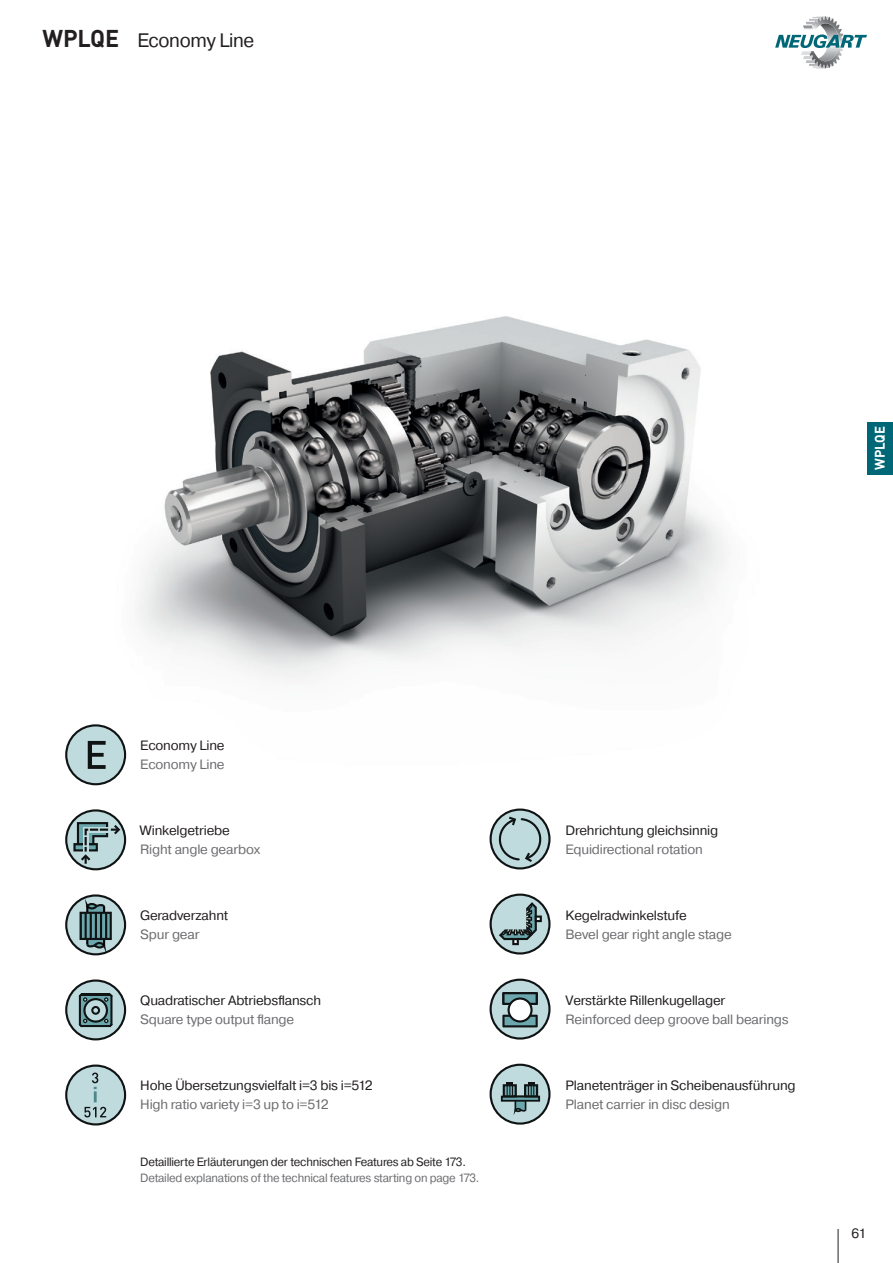
<style>
.page{position:relative;width:893px;height:1263px;background:#fff}
.page>*{position:absolute;margin:0;border:0;box-sizing:border-box;transform-origin:0 0}
.t1{font:19.5px "Pragmatica";letter-spacing:-.02em;color:#231f20}
.t2{font:700 13.8px "DIN Pro";color:#fff;scale:.96 1}
.t3{font:13.5px "Pragmatica";letter-spacing:-.015em;color:#231f20}
.t4{font:13.5px "Pragmatica";letter-spacing:-.015em;color:#6c6d70}
.t5{font:12px "Pragmatica";letter-spacing:-.02em;color:#6c6d70;scale:.96 1}
.t6{font:12px "Pragmatica";letter-spacing:-.02em;color:#231f20;scale:.96 1}
.s1{font-family:"DIN Pro";font-weight:700;font-size:24px}
</style>
<div class="page">
<svg style="left:775px;top:16px;width:92px;height:53px"></svg>
<hr style="left:838px;top:1229px;width:1px;height:34px;background:#231f20">
<img style="left:101px;top:316px;width:624px;height:469px">
<div style="left:867px;top:422px;width:26px;height:52px;background:#006777"></div>
<div style="left:66px;top:725px;width:59px;height:59px;background:#bfdbde;border-radius:50%"></div>
<div style="left:65px;top:724px;width:61px;height:61px;border:2px solid #0f1313;border-radius:50%"></div>
<svg style="left:88px;top:741px;width:18px;height:28px"></svg>
<svg style="left:66px;top:810px;width:59px;height:59px"></svg>
<div style="left:65px;top:809px;width:61px;height:61px;border:2px solid #0f1313;border-radius:50%"></div>
<div style="left:73px;top:843px;width:25px;height:8px;border:2px solid #0f1313"></div>
<svg style="left:76px;top:821px;width:46px;height:43px;background:#8ca6a9"></svg>
<svg style="left:66px;top:895px;width:59px;height:59px"></svg>
<div style="left:65px;top:894px;width:61px;height:61px;border:2px solid #0f1313;border-radius:50%"></div>
<svg style="left:81px;top:900px;width:30px;height:51px"></svg>
<div style="left:80px;top:912px;width:32px;height:28px;border:2px solid #0f1313"></div>
<svg style="left:66px;top:980px;width:59px;height:59px"></svg>
<div style="left:65px;top:979px;width:61px;height:61px;border:2px solid #0f1313;border-radius:50%"></div>
<svg style="left:79px;top:993px;width:34px;height:34px"></svg>
<div style="left:66px;top:1065px;width:59px;height:59px;background:#bfdbde;border-radius:50%"></div>
<div style="left:65px;top:1064px;width:61px;height:61px;border:2px solid #0f1313;border-radius:50%"></div>
<svg style="left:84px;top:1072px;width:22px;height:45px"></svg>
<svg style="left:491px;top:809px;width:58px;height:59px"></svg>
<div style="left:490px;top:808px;width:60px;height:61px;border:2px solid #0f1313;border-radius:50%"></div>
<svg style="left:499px;top:815px;width:42px;height:48px;background:#a2babd"></svg>
<svg style="left:491px;top:895px;width:58px;height:58px"></svg>
<div style="left:490px;top:893px;width:60px;height:61px;border:2px solid #0f1313;border-radius:50%"></div>
<svg style="left:499px;top:902px;width:43px;height:43px;background:#8ca4a6"></svg>
<div style="left:491px;top:980px;width:58px;height:58px;background:#bfdbde;border-radius:50%"></div>
<div style="left:490px;top:979px;width:60px;height:60px;border:2px solid #0f1313;border-radius:50%"></div>
<svg style="left:502px;top:992px;width:36px;height:35px"></svg>
<div style="left:491px;top:1065px;width:58px;height:58px;background:#bfdbde;border-radius:50%"></div>
<div style="left:490px;top:1064px;width:60px;height:61px;border:2px solid #0f1313;border-radius:50%"></div>
<div style="left:515px;top:1095px;width:11px;height:15px;background:#6ca7ae;border:2px solid #0f1313"></div>
<div style="left:501px;top:1096px;width:39px;height:6px;border:2px solid #0f1313"></div>
<div style="left:504px;top:1085px;width:12px;height:11px;background:#6ca7ae"></div>
<div style="left:503px;top:1084px;width:14px;height:13px;border:2px solid #0f1313"></div>
<div style="left:525px;top:1085px;width:12px;height:11px;background:#6ca7ae"></div>
<div style="left:524px;top:1084px;width:14px;height:13px;border:2px solid #0f1313"></div>
<svg style="left:506px;top:1083px;width:7px;height:13px"></svg>
<svg style="left:528px;top:1083px;width:7px;height:13px"></svg>
<svg style="left:514px;top:1106px;width:13px;height:8px"></svg>
<p class="t1" style="left:43px;top:28px;width:213px"><span class="s1">WPLQE</span> Economy Line</p>
<p class="t2" style="left:869px;top:470px;width:47px;rotate:-90deg">WPLQE</p>
<p class="t3" style="left:140px;top:737px;width:86px">Economy Line</p>
<p class="t4" style="left:140px;top:756px;width:86px">Economy Line</p>
<p class="t3" style="left:140px;top:822px;width:91px">Winkelgetriebe</p>
<p class="t4" style="left:140px;top:841px;width:121px">Right angle gearbox</p>
<p class="t3" style="left:140px;top:907px;width:89px">Geradverzahnt</p>
<p class="t4" style="left:140px;top:926px;width:61px">Spur gear</p>
<p class="t3" style="left:140px;top:992px;width:182px">Quadratischer Abtriebsflansch</p>
<p class="t4" style="left:140px;top:1011px;width:155px">Square type output flange</p>
<p class="t3" style="left:140px;top:1077px;width:234px">Hohe Übersetzungsvielfalt i=3 bis i=512</p>
<p class="t4" style="left:140px;top:1096px;width:190px">High ratio variety i=3 up to i=512</p>
<p class="t6" style="left:140px;top:1154px;width:341px">Detaillierte Erläuterungen der technischen Features ab Seite 173.</p>
<p class="t5" style="left:140px;top:1171px;width:355px">Detailed explanations of the technical features starting on page 173.</p>
<p class="t3" style="left:566px;top:822px;width:154px">Drehrichtung gleichsinnig</p>
<p class="t4" style="left:566px;top:841px;width:139px">Equidirectional rotation</p>
<p class="t3" style="left:566px;top:907px;width:123px">Kegelradwinkelstufe</p>
<p class="t4" style="left:566px;top:926px;width:168px">Bevel gear right angle stage</p>
<p class="t3" style="left:566px;top:992px;width:161px">Verstärkte Rillenkugellager</p>
<p class="t4" style="left:566px;top:1011px;width:225px">Reinforced deep groove ball bearings</p>
<p class="t3" style="left:566px;top:1077px;width:232px">Planetenträger in Scheibenausführung</p>
<p class="t4" style="left:566px;top:1096px;width:166px">Planet carrier in disc design</p>
<p class="t3" style="left:852px;top:1225px;width:16px">61</p>
</div>
